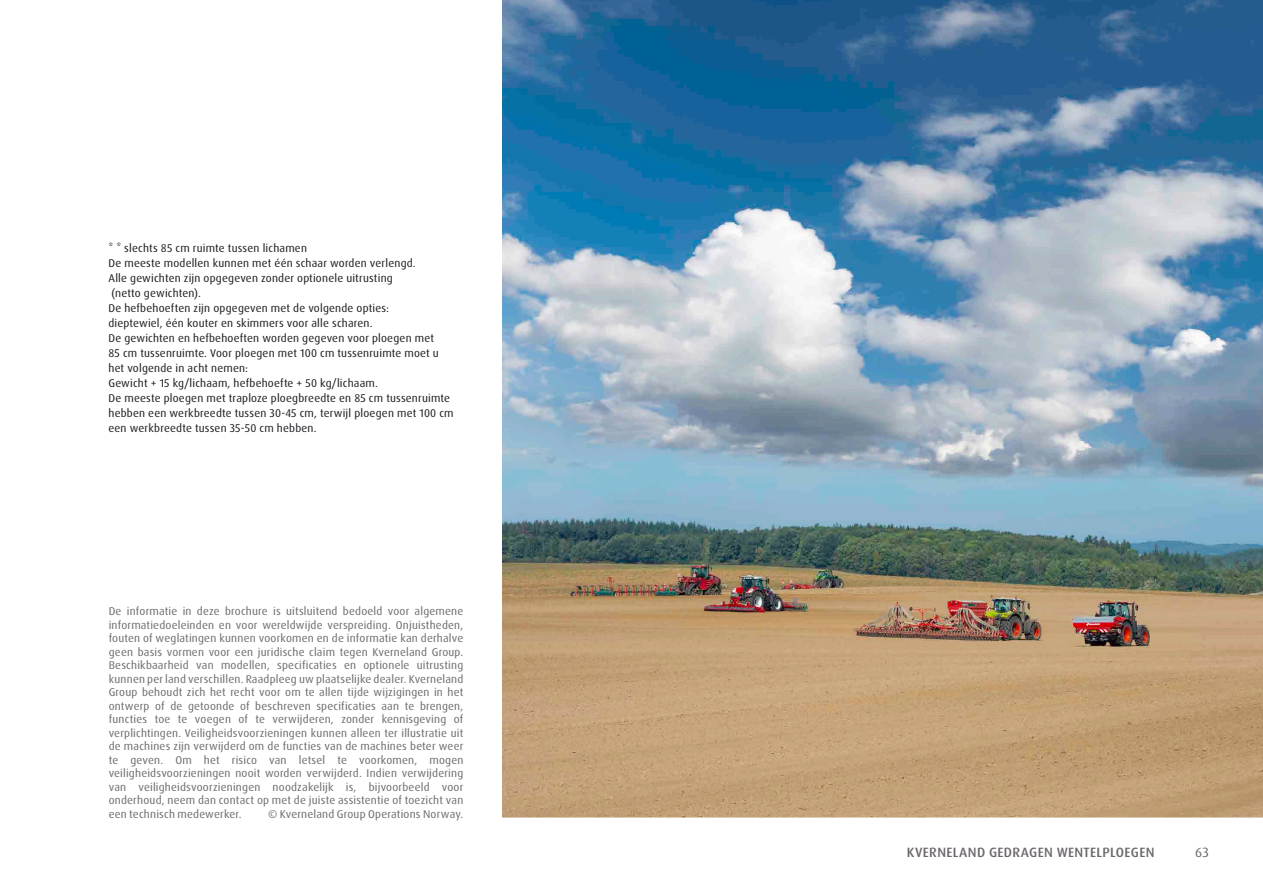
<style>
.page{position:relative;width:1263px;height:893px;background:#fff}
.page>*{position:absolute;margin:0;border:0;box-sizing:border-box;transform-origin:0 0}
.t1{font:500 13.5px "Dax Pro";letter-spacing:.025em;color:#6c686d}
.t2{font:13.5px "Dax Pro";color:#6c686d}
.t3{font:11.25px/13.5px "Dax Pro";letter-spacing:.015em;color:#6c686d;text-align:justify}
.t4{font:11.25px/15px "Dax Pro";letter-spacing:.015em;color:#1a171c}
</style>
<div class="page">
<img style="left:502px;top:0;width:761px;height:817px">
<p class="t4" style="left:108px;top:241px;width:347px">* * slechts 85 cm ruimte tussen lichamen<br>De meeste modellen kunnen met één schaar worden verlengd.<br>Alle gewichten zijn opgegeven zonder optionele uitrusting<br>(netto gewichten).<br>De hefbehoeften zijn opgegeven met de volgende opties:<br>dieptewiel, één kouter en skimmers voor alle scharen.<br>De gewichten en hefbehoeften worden gegeven voor ploegen met<br>85 cm tussenruimte. Voor ploegen met 100 cm tussenruimte moet u het volgende in acht nemen:<br>Gewicht + 15 kg/lichaam, hefbehoefte + 50 kg/lichaam.<br>De meeste ploegen met traploze ploegbreedte en 85 cm tussenruimte hebben een werkbreedte tussen 30-45 cm, terwijl ploegen met 100 cm een werkbreedte tussen 35-50 cm hebben.</p>
<p class="t3" style="left:109px;top:604px;width:356px">De informatie in deze brochure is uitsluitend bedoeld voor algemene informatiedoeleinden en voor wereldwijde verspreiding. Onjuistheden, fouten of weglatingen kunnen voorkomen en de informatie kan derhalve geen basis vormen voor een juridische claim tegen Kverneland Group.<br>Beschikbaarheid van modellen, specificaties en optionele uitrusting kunnen per land verschillen. Raadpleeg uw plaatselijke dealer. Kverneland Group behoudt zich het recht voor om te allen tijde wijzigingen in het ontwerp of de getoonde of beschreven specificaties aan te brengen, functies toe te voegen of te verwijderen, zonder kennisgeving of verplichtingen. Veiligheidsvoorzieningen kunnen alleen ter illustratie uit de machines zijn verwijderd om de functies van de machines beter weer te geven. Om het risico van letsel te voorkomen, mogen veiligheidsvoorzieningen nooit worden verwijderd. Indien verwijdering van veiligheidsvoorzieningen noodzakelijk is, bijvoorbeeld voor onderhoud, neem dan contact op met de juiste assistentie of toezicht van een technisch medewerker.</p>
<p class="t3" style="left:268px;top:807px;width:197px">© Kverneland Group Operations Norway.</p>
<p class="t1" style="left:907px;top:843px;width:249px">KVERNELAND GEDRAGEN WENTELPLOEGEN</p>
<p class="t2" style="left:1195px;top:843px;width:15px">63</p>
</div>
